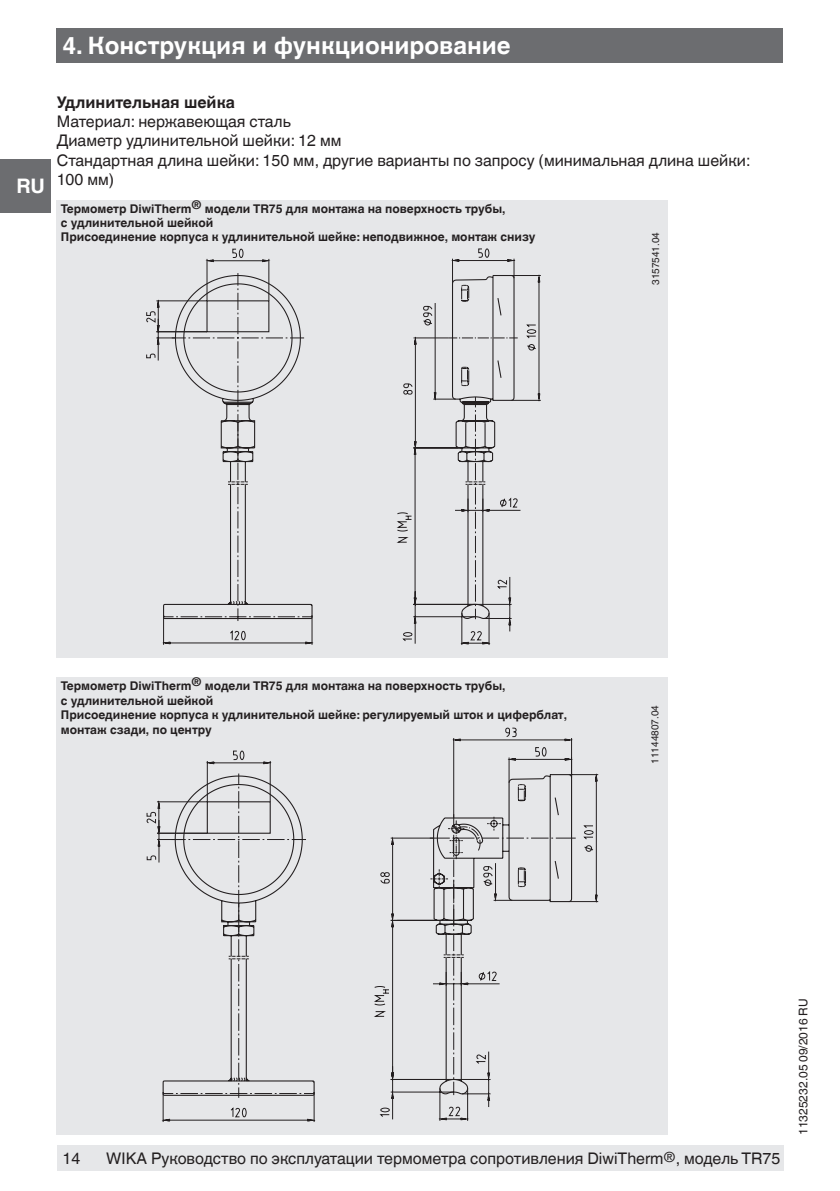
<style>
.page{position:relative;width:840px;height:1191px;background:#fff}
.page>*{position:absolute;margin:0;border:0;box-sizing:border-box;transform-origin:0 0}
.OI-Kopf{font:700 24px "Helvetica World";color:#fff}
.t1{font:700 20px "Helvetica World";color:#fff}
.Running_text{font:16px/19.2px "Helvetica World";color:#231f20}
.Subheadline2{font:700 16px "Helvetica World";color:#231f20}
.Subheadline2-2{font:700 12px/14.4px "Helvetica World";color:#231f20}
.t2{font:12px "Helvetica World";color:#231f20}
.Footnotes{font:10px "Helvetica World";color:#231f20}
.s1{font-size:14px}
</style>
<div class="page">
<div style="left:57px;top:28px;width:725px;height:34px;background:#6c6d70"></div>
<div style="left:57px;top:1145px;width:726px;height:26px;background:#e6e7e9"></div>
<div style="left:0;top:159px;width:51px;height:54px;background:#6c6d70"></div>
<div style="left:57px;top:200px;width:610px;height:458px;background:#e6e7e9"></div>
<div style="left:57px;top:677px;width:610px;height:457px;background:#e6e7e9"></div>
<svg style="left:146px;top:249px;width:374px;height:396px"></svg>
<svg style="left:162px;top:274px;width:353px;height:346px"></svg>
<svg style="left:379px;top:1095px;width:111px;height:26px"></svg>
<svg style="left:452px;top:728px;width:146px;height:175px"></svg>
<svg style="left:374px;top:773px;width:198px;height:322px"></svg>
<svg style="left:162px;top:1096px;width:154px;height:26px"></svg>
<svg style="left:146px;top:750px;width:126px;height:111px"></svg>
<svg style="left:147px;top:819px;width:15px;height:44px"></svg>
<svg style="left:162px;top:775px;width:153px;height:321px"></svg>
<p class="OI-Kopf" style="left:62px;top:32px;width:449px">4. Конструкция и функционирование</p>
<h2 class="t1" style="left:16px;top:174px;width:30px">RU</h2>
<p class="Subheadline2" style="left:57px;top:93px;width:180px">Удлинительная шейка</p>
<p class="Running_text" style="left:57px;top:112px;width:235px">Материал: нержавеющая сталь</p>
<p class="Running_text" style="left:57px;top:131px;width:286px">Диаметр удлинительной шейки: 12 мм</p>
<p class="Running_text" style="left:57px;top:150px;width:694px">Стандартная длина шейки: 150 мм, другие варианты по запросу (минимальная длина шейки:<br>100 мм)</p>
<p class="Subheadline2-2" style="left:61px;top:201px;width:446px">Термометр DiwiTherm® модели TR75 для монтажа на поверхность трубы, с удлинительной шейкой</p>
<p class="Subheadline2-2" style="left:61px;top:230px;width:476px">Присоединение корпуса к удлинительной шейке: неподвижное, монтаж снизу</p>
<p class="Footnotes" style="left:649px;top:285px;width:54px;rotate:-90deg">3157541.04</p>
<p class="Subheadline2-2" style="left:61px;top:679px;width:446px">Термометр DiwiTherm® модели TR75 для монтажа на поверхность трубы, с удлинительной шейкой</p>
<p class="Subheadline2-2" style="left:61px;top:707px;width:507px">Присоединение корпуса к удлинительной шейке: регулируемый шток и циферблат, монтаж сзади, по центру</p>
<p class="Footnotes" style="left:648px;top:763px;width:60px;rotate:-90deg">11144807.04</p>
<h3 class="Running_text" style="left:62px;top:1149px;width:19px">14</h3>
<h3 class="Running_text" style="left:106px;top:1149px;width:675px">WIKA Руководство по эксплуатации термометра сопротивления DiwiTherm<span class="s1">®</span>, модель TR75</h3>
<p class="t2" style="left:795px;top:1134px;width:138px;rotate:-90deg">11325232.05 09/2016 RU</p>
</div>
